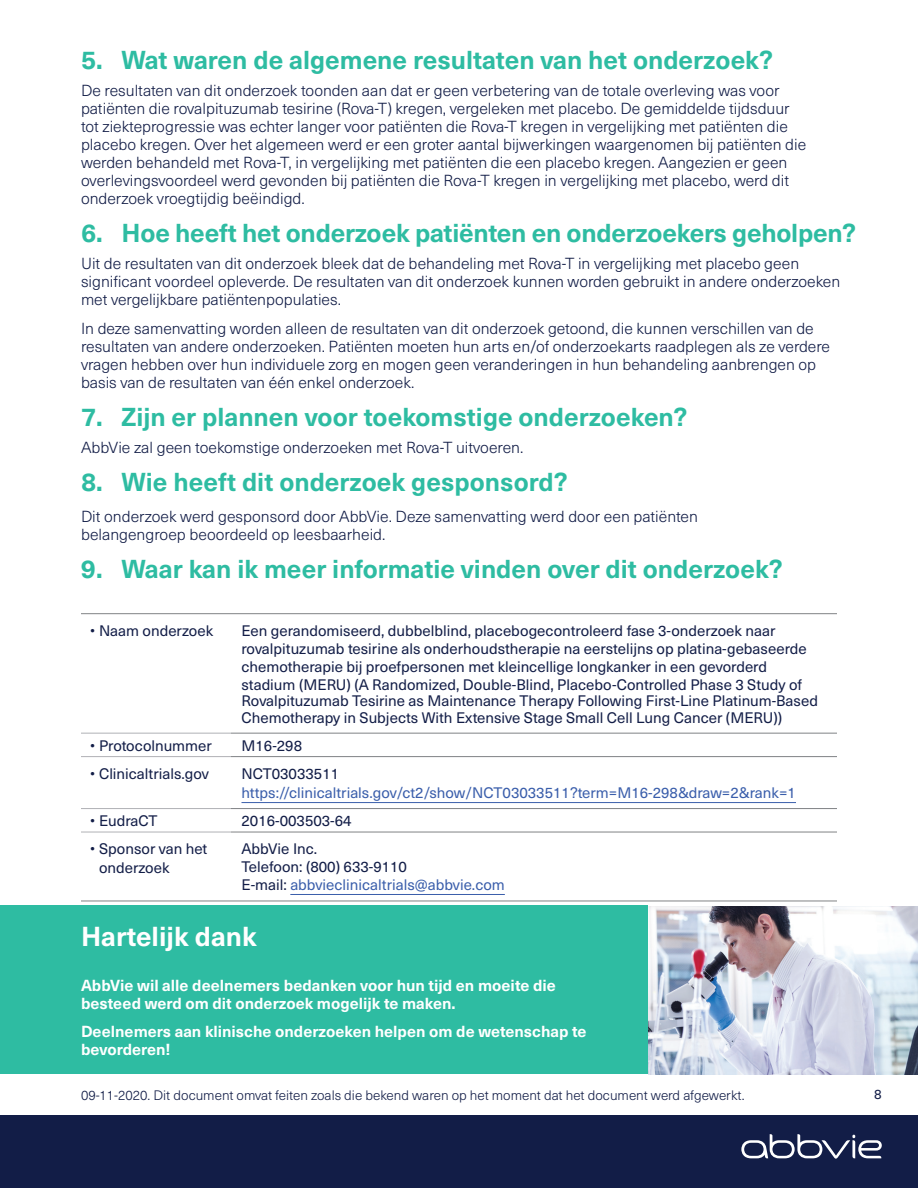
<style>
.page{position:relative;width:918px;height:1188px;background:#fff}
.page>*{position:absolute;margin:0;border:0;box-sizing:border-box;transform-origin:0 0}
.t1{font:700 27px "Neue Haas Unica Pro";color:#fff}
.t2{font:700 25.5px "Neue Haas Unica Pro";color:#2ebca2}
.t3{font:300 15.75px/18px "Neue Haas Unica Pro";color:#121d47}
.t4{font:700 15.75px/18px "Neue Haas Unica Pro";color:#fff}
.t5{font:15px/18px "Neue Haas Unica Pro";color:#121d47}
.t6{font:15px "Neue Haas Unica Pro";color:#3a5eab}
.t7{font:300 13.5px "Neue Haas Unica Pro";color:#121d47}
.t8{font:13.5px "Neue Haas Unica Pro";color:#121d47}
.s1{color:#3a5eab}
</style>
<div class="page">
<img style="left:648px;top:906px;width:270px;height:168px">
<div style="left:0;top:1115px;width:918px;height:73px;background:#121d47"></div>
<div style="left:0;top:906px;width:648px;height:168px;background:#2ebca2"></div>
<hr style="left:81px;top:613px;width:150px;height:1px;background:#808285">
<hr style="left:231px;top:613px;width:606px;height:1px;background:#808285">
<hr style="left:231px;top:733px;width:606px;height:1px;background:#808285">
<hr style="left:231px;top:756px;width:606px;height:1px;background:#808285">
<hr style="left:231px;top:808px;width:606px;height:1px;background:#808285">
<hr style="left:231px;top:832px;width:606px;height:1px;background:#808285">
<hr style="left:81px;top:901px;width:150px;height:1px;background:#808285">
<hr style="left:231px;top:901px;width:606px;height:1px;background:#808285">
<hr style="left:81px;top:733px;width:150px;height:1px;background:#b0b1b5">
<hr style="left:81px;top:756px;width:150px;height:1px;background:#b0b1b5">
<hr style="left:81px;top:808px;width:150px;height:1px;background:#b0b1b5">
<hr style="left:81px;top:832px;width:150px;height:1px;background:#b0b1b5">
<hr style="left:242px;top:802px;width:554px;height:1px;background:#3a5eab">
<hr style="left:290px;top:894px;width:215px;height:1px;background:#3a5eab">
<svg style="left:741px;top:1134px;width:141px;height:25px"></svg>
<h2 class="t2" style="left:81px;top:44px;width:694px">5. Wat waren de algemene resultaten van het onderzoek?</h2>
<p class="t3" style="left:81px;top:82px;width:727px">De resultaten van dit onderzoek toonden aan dat er geen verbetering van de totale overleving was voor patiënten die rovalpituzumab tesirine (Rova-T) kregen, vergeleken met placebo. De gemiddelde tijdsduur tot ziekteprogressie was echter langer voor patiënten die Rova-T kregen in vergelijking met patiënten die placebo kregen. Over het algemeen werd er een groter aantal bijwerkingen waargenomen bij patiënten die werden behandeld met Rova-T, in vergelijking met patiënten die een placebo kregen. Aangezien er geen overlevingsvoordeel werd gevonden bij patiënten die Rova-T kregen in vergelijking met placebo, werd dit onderzoek vroegtijdig beëindigd.</p>
<h2 class="t2" style="left:81px;top:217px;width:777px">6. Hoe heeft het onderzoek patiënten en onderzoekers geholpen?</h2>
<p class="t3" style="left:81px;top:255px;width:761px">Uit de resultaten van dit onderzoek bleek dat de behandeling met Rova-T in vergelijking met placebo geen significant voordeel opleverde. De resultaten van dit onderzoek kunnen worden gebruikt in andere onderzoeken met vergelijkbare patiëntenpopulaties.</p>
<p class="t3" style="left:81px;top:319px;width:751px">In deze samenvatting worden alleen de resultaten van dit onderzoek getoond, die kunnen verschillen van de resultaten van andere onderzoeken. Patiënten moeten hun arts en/of onderzoekarts raadplegen als ze verdere vragen hebben over hun individuele zorg en mogen geen veranderingen in hun behandeling aanbrengen op basis van de resultaten van één enkel onderzoek.</p>
<h2 class="t2" style="left:81px;top:401px;width:608px">7. Zijn er plannen voor toekomstige onderzoeken?</h2>
<p class="t3" style="left:81px;top:438px;width:444px">AbbVie zal geen toekomstige onderzoeken met Rova-T uitvoeren.</p>
<h2 class="t2" style="left:81px;top:466px;width:488px">8. Wie heeft dit onderzoek gesponsord?</h2>
<p class="t3" style="left:81px;top:508px;width:618px">Dit onderzoek werd gesponsord door AbbVie. Deze samenvatting werd door een patiënten belangengroep beoordeeld op leesbaarheid.</p>
<h2 class="t2" style="left:81px;top:554px;width:703px">9. Waar kan ik meer informatie vinden over dit onderzoek?</h2>
<p class="t5" style="left:90px;top:622px;width:125px">• Naam onderzoek</p>
<p class="t5" style="left:242px;top:622px;width:567px">Een gerandomiseerd, dubbelblind, placebogecontroleerd fase 3-onderzoek naar rovalpituzumab tesirine als onderhoudstherapie na eerstelijns op platina-gebaseerde chemotherapie bij proefpersonen met kleincellige longkanker in een gevorderd stadium (MERU) (A Randomized, Double-Blind, Placebo-Controlled Phase 3 Study of</p>
<p class="t5" style="left:242px;top:693px;width:578px;line-height:16.5px">Rovalpituzumab Tesirine as Maintenance Therapy Following First-Line Platinum-Based<br>Chemotherapy in Subjects With Extensive Stage Small Cell Lung Cancer (MERU))</p>
<p class="t5" style="left:90px;top:737px;width:123px">• Protocolnummer</p>
<p class="t5" style="left:242px;top:737px;width:62px">M16-298</p>
<p class="t5" style="left:90px;top:764px;width:120px">• Clinicaltrials.gov</p>
<p class="t5" style="left:242px;top:764px;width:99px">NCT03033511</p>
<p class="t6" style="left:242px;top:784px;width:556px">https://clinicaltrials.gov/ct2/show/NCT03033511?term=M16-298&amp;draw=2&amp;rank=1</p>
<p class="t5" style="left:90px;top:812px;width:69px">• EudraCT</p>
<p class="t5" style="left:242px;top:812px;width:112px">2016-003503-64</p>
<p class="t5" style="left:99px;top:839px;width:110px;line-height:19.5px;text-indent:-9px">• Sponsor van het onderzoek</p>
<p class="t5" style="left:242px;top:840px;width:265px">AbbVie Inc.<br>Telefoon: (800) 633-9110<br>E-mail: <span class="s1">abbvieclinicaltrials@abbvie.com</span></p>
<h1 class="t1" style="left:81px;top:920px;width:177px">Hartelijk dank</h1>
<p class="t4" style="left:81px;top:976px;width:476px">AbbVie wil alle deelnemers bedanken voor hun tijd en moeite die besteed werd om dit onderzoek mogelijk te maken.</p>
<p class="t4" style="left:81px;top:1023px;width:507px">Deelnemers aan klinische onderzoeken helpen om de wetenschap te bevorderen!</p>
<p class="t7" style="left:81px;top:1087px;width:665px">09-11-2020. Dit document omvat feiten zoals die bekend waren op het moment dat het document werd afgewerkt.</p>
<p class="t8" style="left:874px;top:1086px;width:9px">8</p>
</div>
